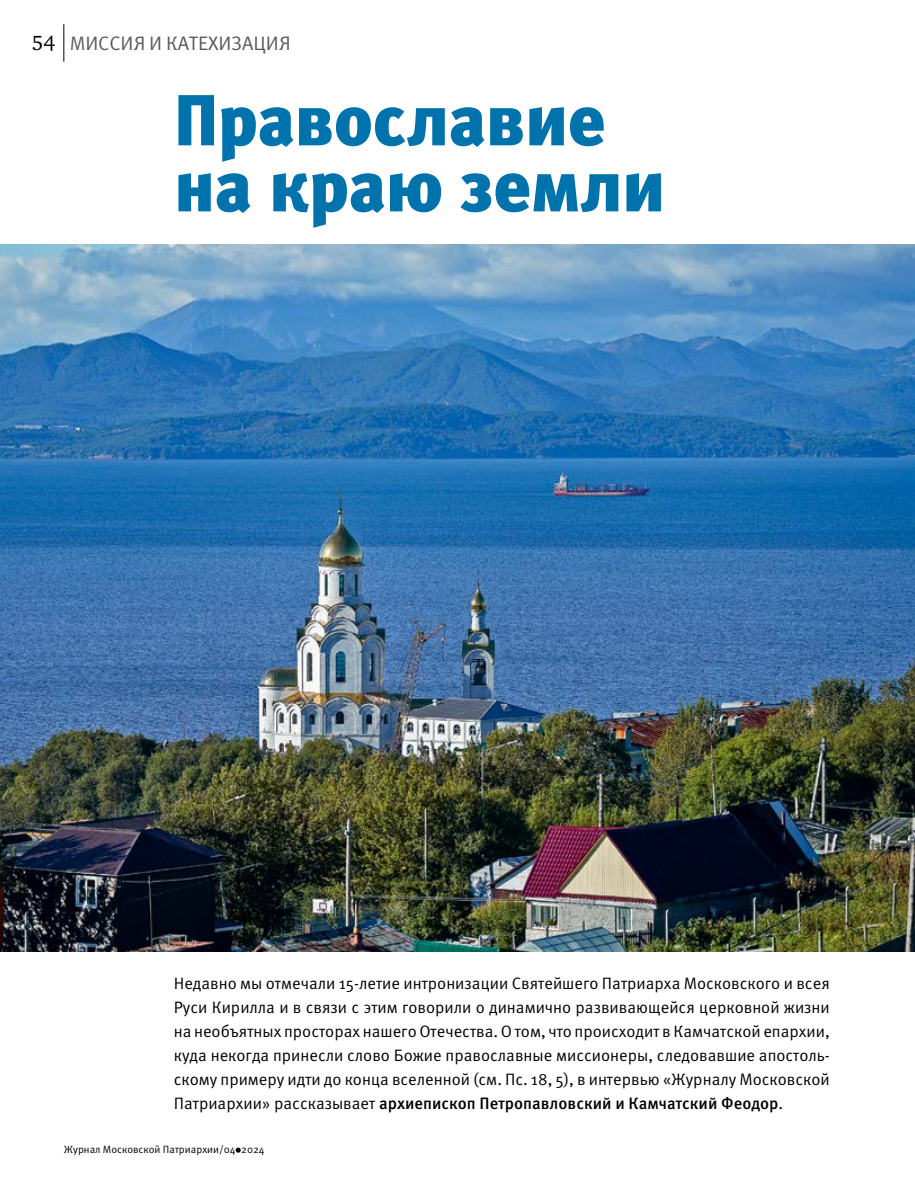
<style>
.page{position:relative;width:915px;height:1191px;background:#fff}
.page>*{position:absolute;margin:0;border:0;box-sizing:border-box;transform-origin:0 0}
.t1{font:900 72px/66px "Meta Pro";letter-spacing:-.015em;color:#0072ac}
.t2{font:19.5px "Meta Pro";letter-spacing:-.005em;color:#58595b}
.t3{font:16.5px/24px "Meta Pro";color:#000;text-align:justify}
.t4{font:10.5px "Meta Pro";color:#000}
.s1{font-family:"Charter ITC";font-size:21px;color:#000}
.s2{font-weight:500}
</style>
<div class="page">
<svg style="left:235px;top:1147px;width:6px;height:5px"></svg>
<hr style="left:63px;top:24px;width:1px;height:38px;background:#000">
<img style="left:0;top:244px;width:914px;height:707px">
<p class="t2" style="left:32px;top:31px;width:260px"><span class="s1">54</span> МИССИЯ И КАТЕХИЗАЦИЯ</p>
<h1 class="t1" style="left:174px;top:90px;width:493px">Православие на краю земли</h1>
<p class="t3" style="left:174px;top:972px;width:657px">Недавно мы отмечали 15-летие интронизации Святейшего Патриарха Московского и всея Руси Кирилла и в связи с этим говорили о динамично развивающейся церковной жизни на необъятных просторах нашего Отечества. О том, что происходит в Камчатской епархии, куда некогда принесли слово Божие православные миссионеры, следовавшие апостоль&shy;скому примеру идти до конца вселенной (см. Пс. 18, 5), в интервью «Журналу Московской Патриархии» рассказывает <span class="s2">архиепископ Петропавловский и Камчатский Феодор</span>.</p>
<p class="t4" style="left:64px;top:1142px;width:202px">Журнал Московской Патриархии/04 2024</p>
</div>
